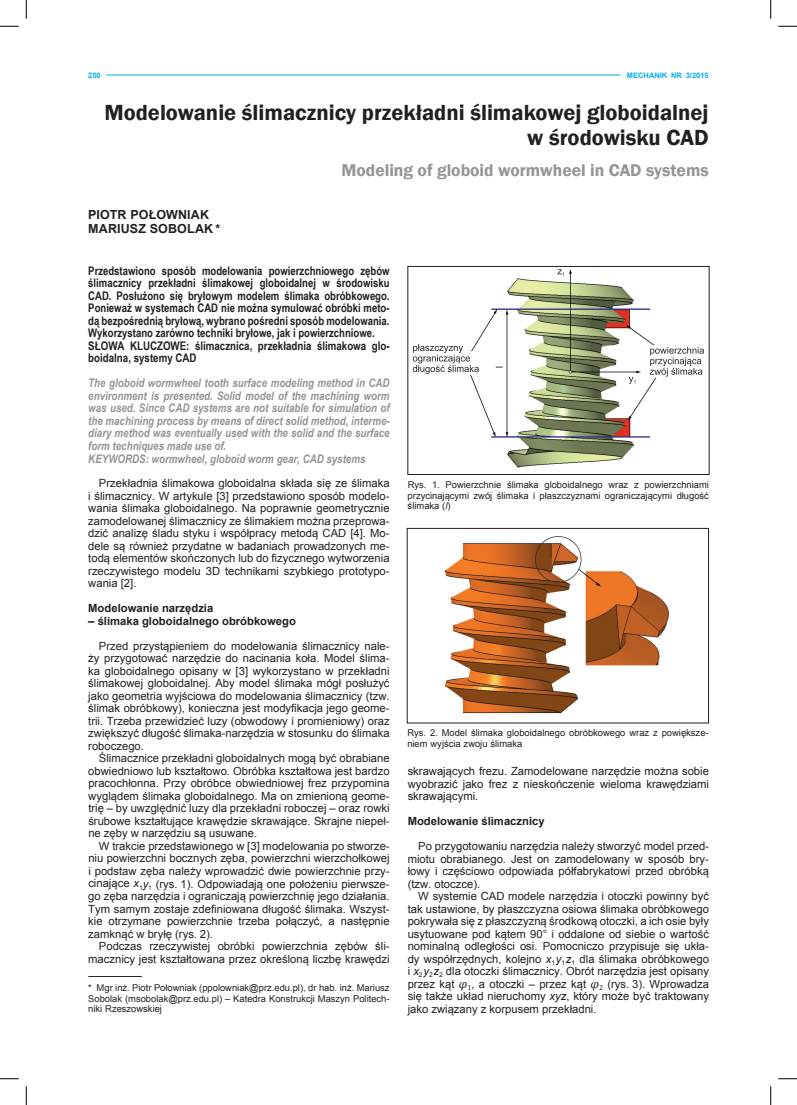
<style>
.page{position:relative;width:797px;height:1105px;background:#fff}
.page>*{position:absolute;margin:0;border:0;box-sizing:border-box;transform-origin:0 0}
.t1{font:600 22.5px/25px "Franklin Gothic";color:#231f20;text-align:right}
.t2{font:600 17.5px "Franklin Gothic";color:#939598}
.t3{font:700 12.5px/13.8px "Arial";letter-spacing:.01em;color:#231f20}
.t4{font:700 11.88px/12.5px "Arial Narrow";color:#231f20}
.t5{font:italic 700 11.88px/12.5px "Arial Narrow";color:#939598}
.t6{font:11.25px/12.5px "Arial";color:#231f20;text-align:justify}
.t7{font:700 11.25px "Arial";color:#231f20}
.t8{font:9.38px/10.6px "Arial";color:#231f20;text-align:justify}
.t9{font:700 7.5px "Arial";color:#00aeef}
.s1{font-style:italic}
.s2{font-family:"Cambria";font-style:italic;font-size:12.5px}
</style>
<div class="page">
<hr style="left:106px;top:75px;width:514px;height:1px;background:#00aeef">
<img style="left:412px;top:269px;width:292px;height:199px">
<div style="left:407px;top:266px;width:302px;height:209px;border:1px solid #231f20"></div>
<img style="left:444px;top:537px;width:225px;height:177px">
<div style="left:407px;top:528px;width:301px;height:195px;border:1px solid #231f20"></div>
<hr style="left:88px;top:976px;width:54px;height:1px;background:#231f20">
<svg style="left:0;top:25px;width:19px;height:2px"></svg>
<svg style="left:778px;top:25px;width:19px;height:2px"></svg>
<svg style="left:0;top:1078px;width:19px;height:1px"></svg>
<svg style="left:778px;top:1078px;width:19px;height:1px"></svg>
<svg style="left:25px;top:0;width:2px;height:19px"></svg>
<svg style="left:25px;top:1086px;width:2px;height:19px"></svg>
<svg style="left:770px;top:0;width:1px;height:19px"></svg>
<svg style="left:770px;top:1086px;width:1px;height:19px"></svg>
<p class="t9" style="left:88px;top:70px;width:14px">250</p>
<p class="t9" style="left:627px;top:70px;width:83px">MECHANIK NR 3/2015</p>
<h1 class="t1" style="left:104px;top:100px;width:605px">Modelowanie ślimacznicy przekładni ślimakowej globoidalnej w środowisku CAD</h1>
<h2 class="t2" style="left:341px;top:159px;width:369px">Modeling of globoid wormwheel in CAD systems</h2>
<p class="t3" style="left:88px;top:208px;width:133px">PIOTR POŁOWNIAK<br>MARIUSZ SOBOLAK *</p>
<p class="t4" style="left:88px;top:264px;width:303px">Przedstawiono sposób modelowania powierzchniowego zębów ślimacznicy przekładni ślimakowej globoidalnej w środowisku CAD. Posłużono się bryłowym modelem ślimaka obróbkowego.<br>Ponieważ w systemach CAD nie można symulować obróbki meto&shy;dą bezpośrednią bryłową, wybrano pośredni sposób modelowania.<br>Wykorzystano zarówno techniki bryłowe, jak i powierzchniowe.<br>SŁOWA KLUCZOWE: ślimacznica, przekładnia ślimakowa glo&shy;boidalna, systemy CAD</p>
<p class="t5" style="left:88px;top:376px;width:303px">The globoid wormwheel tooth surface modeling method in CAD environment is presented. Solid model of the machining worm was used. Since CAD systems are not suitable for simulation of the machining process by means of direct solid method, interme&shy;diary method was eventually used with the solid and the surface form techniques made use of.<br>KEYWORDS: wormwheel, globoid worm gear, CAD systems</p>
<p class="t6" style="left:88px;top:477px;width:303px;text-indent:11px">Przekładnia ślimakowa globoidalna składa się ze ślimaka i ślimacznicy. W artykule [3] przedstawiono sposób modelo&shy;wania ślimaka globoidalnego. Na poprawnie geometrycznie zamodelowanej ślimacznicy ze ślimakiem można przeprowa&shy;dzić analizę śladu styku i współpracy metodą CAD [4]. Mo&shy;dele są również przydatne w badaniach prowadzonych me&shy;todą elementów skończonych lub do fizycznego wytworzenia rzeczywistego modelu 3D technikami szybkiego prototypo&shy;wania [2].</p>
<p class="t7" style="left:88px;top:601px;width:127px">Modelowanie narzędzia</p>
<p class="t7" style="left:88px;top:613px;width:209px">– ślimaka globoidalnego obróbkowego</p>
<p class="t6" style="left:88px;top:640px;width:303px;text-indent:11px">Przed przystąpieniem do modelowania ślimacznicy nale&shy;ży przygotować narzędzie do nacinania koła. Model ślima&shy;ka globoidalnego opisany w [3] wykorzystano w przekładni ślimakowej globoidalnej. Aby model ślimaka mógł posłużyć jako geometria wyjściowa do modelowania ślimacznicy (tzw. ślimak obróbkowy), konieczna jest modyfikacja jego geome&shy;trii. Trzeba przewidzieć luzy (obwodowy i promieniowy) oraz zwiększyć długość ślimaka-narzędzia w stosunku do ślimaka roboczego.</p>
<p class="t6" style="left:88px;top:752px;width:303px;text-indent:11px">Ślimacznice przekładni globoidalnych mogą być obrabiane obwiedniowo lub kształtowo. Obróbka kształtowa jest bardzo pracochłonna. Przy obróbce obwiedniowej frez przypomina wyglądem ślimaka globoidalnego. Ma on zmienioną geome&shy;trię – by uwzględnić luzy dla przekładni roboczej – oraz rowki śrubowe kształtujące krawędzie skrawające. Skrajne niepeł&shy;ne zęby w narzędziu są usuwane.</p>
<p class="t6" style="left:88px;top:840px;width:303px;text-indent:11px">W trakcie przedstawionego w [3] modelowania po stworze&shy;niu powierzchni bocznych zęba, powierzchni wierzchołkowej i podstaw zęba należy wprowadzić dwie powierzchnie przy&shy;cinające <span class="s1">x</span><sub>1</sub><span class="s1">y</span><sub>1</sub> (rys. 1). Odpowiadają one położeniu pierwsze&shy;go zęba narzędzia i ograniczają powierzchnię jego działania.<br>Tym samym zostaje zdefiniowana długość ślimaka. Wszyst&shy;kie otrzymane powierzchnie trzeba połączyć, a następnie zamknąć w bryłę (rys. 2).</p>
<p class="t6" style="left:88px;top:940px;width:303px;text-align:right">Podczas rzeczywistej obróbki powierzchnia zębów śli&shy;macznicy jest kształtowana przez określoną liczbę krawędzi</p>
<p class="t8" style="left:88px;top:982px;width:303px">* Mgr inż. Piotr Połowniak (ppolowniak@prz.edu.pl), dr hab. inż. Mariusz Sobolak (msobolak@prz.edu.pl) – Katedra Konstrukcji Maszyn Politech&shy;niki Rzeszowskiej</p>
<p class="t8" style="left:407px;top:480px;width:303px">Rys. 1. Powierzchnie ślimaka globoidalnego wraz z powierzchniami przycinającymi zwój ślimaka i płaszczyznami ograniczającymi długość ślimaka (<span class="s1">l</span>)</p>
<p class="t8" style="left:407px;top:728px;width:303px">Rys. 2. Model ślimaka globoidalnego obróbkowego wraz z powiększe&shy;niem wyjścia zwoju ślimaka</p>
<p class="t6" style="left:407px;top:765px;width:303px">skrawających frezu. Zamodelowane narzędzie można sobie wyobrazić jako frez z nieskończenie wieloma krawędziami skrawającymi.</p>
<p class="t7" style="left:407px;top:814px;width:138px">Modelowanie ślimacznicy</p>
<p class="t6" style="left:407px;top:840px;width:303px;text-indent:11px">Po przygotowaniu narzędzia należy stworzyć model przed&shy;miotu obrabianego. Jest on zamodelowany w sposób bry&shy;łowy i częściowo odpowiada półfabrykatowi przed obróbką (tzw. otoczce).</p>
<p class="t6" style="left:407px;top:890px;width:303px;text-indent:11px">W systemie CAD modele narzędzia i otoczki powinny być tak ustawione, by płaszczyzna osiowa ślimaka obróbkowego pokrywała się z płaszczyzną środkową otoczki, a ich osie były usytuowane pod kątem 90° i oddalone od siebie o wartość nominalną odległości osi. Pomocniczo przypisuje się ukła&shy;dy współrzędnych, kolejno <span class="s1">x</span><sub>1</sub><span class="s1">y</span><sub>1</sub><span class="s1">z</span><sub>1</sub> dla ślimaka obróbkowego i <span class="s1">x</span><sub>2</sub><span class="s1">y</span><sub>2</sub><span class="s1">z</span><sub>2</sub> dla otoczki ślimacznicy. Obrót narzędzia jest opisany przez kąt <span class="s2">φ</span><sub>1</sub>, a otoczki – przez kąt <span class="s2">φ</span><sub>2</sub> (rys. 3). Wprowadza się także układ nieruchomy <span class="s1">xyz</span>, który może być traktowany jako związany z korpusem przekładni.</p>
</div>
